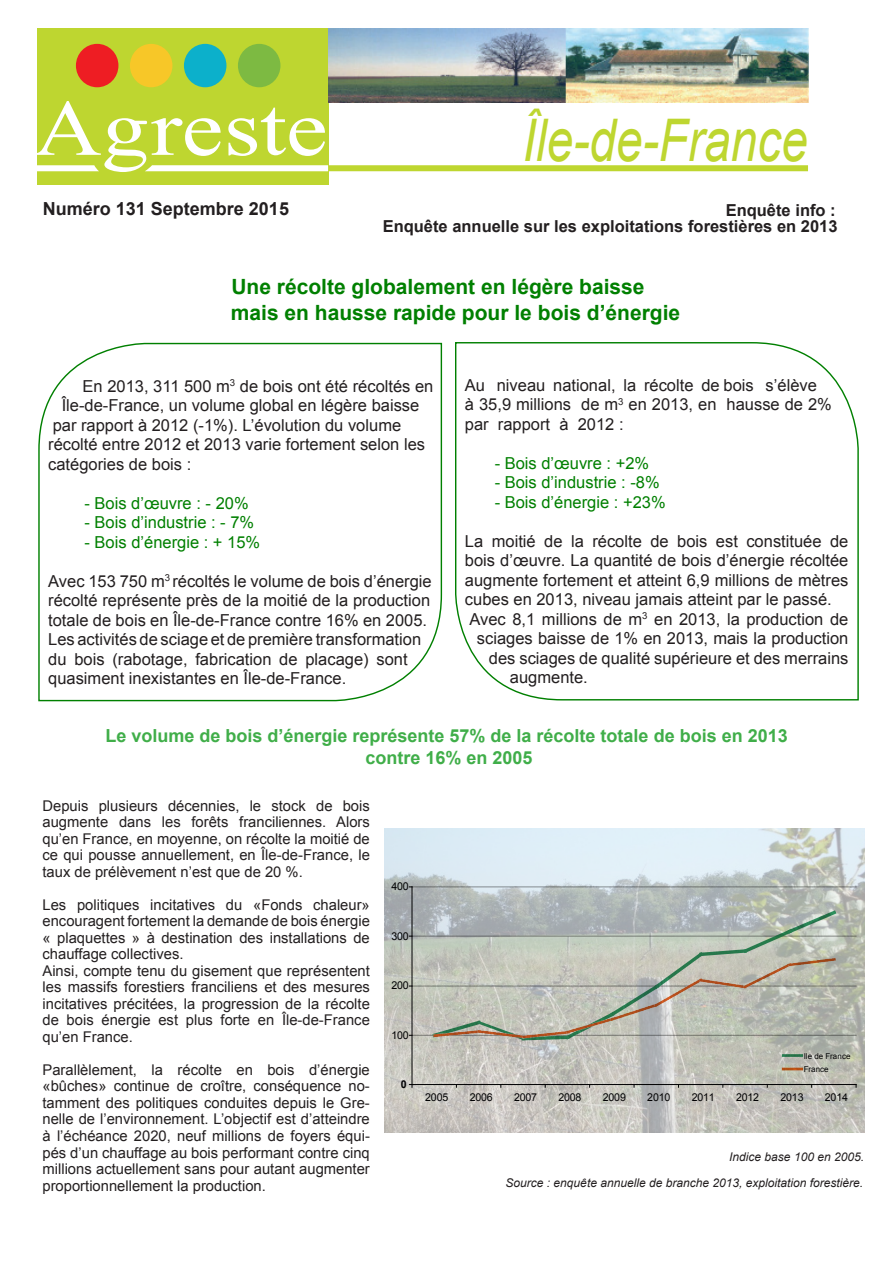
<style>
.page{position:relative;width:893px;height:1263px;background:#fff}
.page>*{position:absolute;margin:0;border:0;box-sizing:border-box;transform-origin:0 0}
.t1{font:italic 58.8px "Arial";color:#bed630;scale:.82 1}
.t2{font:700 21px/25.2px "Arial";color:#008000}
.t3{font:700 18px/21.6px "Arial";color:#40ae49;text-align:center}
.t4{font:700 18px "Arial";color:#231f20}
.t5{font:16.5px/19.5px "Arial";color:#231f20}
.t6{font:16.5px "Arial";color:#008000}
.t7{font:700 16.5px/16.5px "Arial";color:#231f20;text-align:right}
.t8{font:14.85px/16.5px "Arial";color:#231f20;text-align:justify}
.t9{font:italic 12px "Arial";color:#231f20}
.t10{font:10.8px "Arial";letter-spacing:-.015em;color:#020204}
.t11{font:700 10.8px "Arial";color:#020204}
.t12{font:8.1px/13.5px "Arial";color:#020204}
</style>
<div class="page">
<div style="left:37px;top:29px;width:291px;height:156px;background:#bed630"></div>
<div style="left:318px;top:165px;width:490px;height:6px;background:#bed630"></div>
<svg style="left:37px;top:101px;width:291px;height:71px"></svg>
<img style="left:328px;top:29px;width:480px;height:74px">
<div style="left:130px;top:44px;width:42px;height:43px;background:#f7c728;border-radius:50%"></div>
<div style="left:76px;top:44px;width:42px;height:43px;background:#ee1d23;border-radius:50%"></div>
<div style="left:184px;top:44px;width:42px;height:43px;background:#0cb0cb;border-radius:50%"></div>
<div style="left:238px;top:44px;width:42px;height:43px;background:#7dba42;border-radius:50%"></div>
<svg style="left:38px;top:342px;width:405px;height:360px"></svg>
<svg style="left:455px;top:342px;width:404px;height:359px"></svg>
<img style="left:385px;top:828px;width:480px;height:304px">
<p class="t4" style="left:43px;top:197px;width:248px">Numéro 131 Septembre 2015</p>
<h1 class="t1" style="left:522px;top:103px;width:350px">Île-de-France</h1>
<p class="t7" style="left:383px;top:202px;width:456px">Enquête info :<br>Enquête annuelle sur les exploitations forestières en 2013</p>
<h2 class="t2" style="left:231px;top:275px;width:451px">Une récolte globalement en légère baisse mais en hausse rapide pour le bois d’énergie</h2>
<p class="t5" style="left:83px;top:376px;width:352px">En 2013, 311 500 m<sup>3</sup> de bois ont été récoltés en</p>
<p class="t5" style="left:62px;top:396px;width:359px">Île-de-France, un volume global en légère baisse</p>
<p class="t5" style="left:53px;top:415px;width:350px">par rapport à 2012 (-1%). L’évolution du volume</p>
<p class="t5" style="left:48px;top:435px;width:378px">récolté entre 2012 et 2013 varie fortement selon les</p>
<p class="t5" style="left:48px;top:454px;width:145px">catégories de bois :</p>
<p class="t6" style="left:85px;top:492px;width:166px">- Bois d’œuvre : - 20%</p>
<p class="t6" style="left:85px;top:512px;width:171px">- Bois d’industrie : - 7%</p>
<p class="t6" style="left:85px;top:531px;width:177px">- Bois d’énergie : + 15%</p>
<p class="t5" style="left:48px;top:571px;width:385px">Avec 153 750 m<sup>3</sup> récoltés le volume de bois d’énergie récolté représente près de la moitié de la production totale de bois en Île-de-France contre 16% en 2005.<br>Les activités de sciage et de première transformation du bois (rabotage, fabrication de placage) sont quasiment inexistantes en Île-de-France.</p>
<p class="t5" style="left:465px;top:375px;width:368px">Au niveau national, la récolte de bois s’élève<br>à 35,9 millions de m<sup>3</sup> en 2013, en hausse de 2% par rapport à 2012 :</p>
<p class="t6" style="left:495px;top:452px;width:156px">- Bois d’œuvre : +2%</p>
<p class="t6" style="left:495px;top:472px;width:167px">- Bois d’industrie : -8%</p>
<p class="t6" style="left:495px;top:491px;width:173px">- Bois d’énergie : +23%</p>
<p class="t5" style="left:465px;top:531px;width:385px">La moitié de la récolte de bois est constituée de</p>
<p class="t5" style="left:465px;top:551px;width:385px">bois d’œuvre. La quantité de bois d’énergie récoltée</p>
<p class="t5" style="left:465px;top:570px;width:385px">augmente fortement et atteint 6,9 millions de mètres</p>
<p class="t5" style="left:465px;top:590px;width:368px">cubes en 2013, niveau jamais atteint par le passé.</p>
<p class="t5" style="left:469px;top:609px;width:380px">Avec 8,1 millions de m<sup>3</sup> en 2013, la production de</p>
<p class="t5" style="left:477px;top:629px;width:373px">sciages baisse de 1% en 2013, mais la production</p>
<p class="t5" style="left:489px;top:648px;width:361px">des sciages de qualité supérieure et des merrains</p>
<p class="t5" style="left:510px;top:668px;width:79px">augmente.</p>
<p class="t3" style="left:105px;top:726px;width:684px">Le volume de bois d’énergie représente 57% de la récolte totale de bois en 2013 contre 16% en 2005</p>
<p class="t8" style="left:43px;top:797px;width:329px">Depuis plusieurs décennies, le stock de bois augmente dans les forêts franciliennes. Alors qu’en France, en moyenne, on récolte la moitié de ce qui pousse annuellement, en Île-de-France, le taux de prélèvement n’est que de 20 %.</p>
<p class="t8" style="left:43px;top:897px;width:329px;text-align:left">Les politiques incitatives du «Fonds chaleur» encouragent fortement la demande de bois énergie « plaquettes » à destination des installations de chauffage collectives.<br>Ainsi, compte tenu du gisement que représentent les massifs forestiers franciliens et des mesures incitatives précitées, la progression de la récolte de bois énergie est plus forte en Île-de-France qu’en France.</p>
<p class="t8" style="left:43px;top:1062px;width:329px">Parallèlement, la récolte en bois d’énergie «bûches» continue de croître, conséquence no&shy;tamment des politiques conduites depuis le Gre&shy;nelle de l’environnement. L’objectif est d’atteindre à l’échéance 2020, neuf millions de foyers équi&shy;pés d’un chauffage au bois performant contre cinq millions actuellement sans pour autant augmenter proportionnellement la production.</p>
<p class="t10" style="left:391px;top:879px;width:19px">400</p>
<p class="t10" style="left:391px;top:929px;width:19px">300</p>
<p class="t10" style="left:391px;top:978px;width:19px">200</p>
<p class="t10" style="left:391px;top:1028px;width:19px">100</p>
<p class="t11" style="left:401px;top:1077px;width:7px">0</p>
<p class="t12" style="left:804px;top:1049px;width:48px">Ile de France<br>France</p>
<p class="t10" style="left:425px;top:1090px;width:25px">2005</p>
<p class="t10" style="left:470px;top:1090px;width:25px">2006</p>
<p class="t10" style="left:514px;top:1090px;width:25px">2007</p>
<p class="t10" style="left:558px;top:1090px;width:25px">2008</p>
<p class="t10" style="left:603px;top:1090px;width:25px">2009</p>
<p class="t10" style="left:647px;top:1090px;width:25px">2010</p>
<p class="t10" style="left:692px;top:1090px;width:25px">2011</p>
<p class="t10" style="left:736px;top:1090px;width:25px">2012</p>
<p class="t10" style="left:780px;top:1090px;width:25px">2013</p>
<p class="t10" style="left:825px;top:1090px;width:25px">2014</p>
<p class="t9" style="left:729px;top:1149px;width:136px">Indice base 100 en 2005.</p>
<p class="t9" style="left:506px;top:1175px;width:359px">Source : enquête annuelle de branche 2013, exploitation forestière.</p>
</div>
